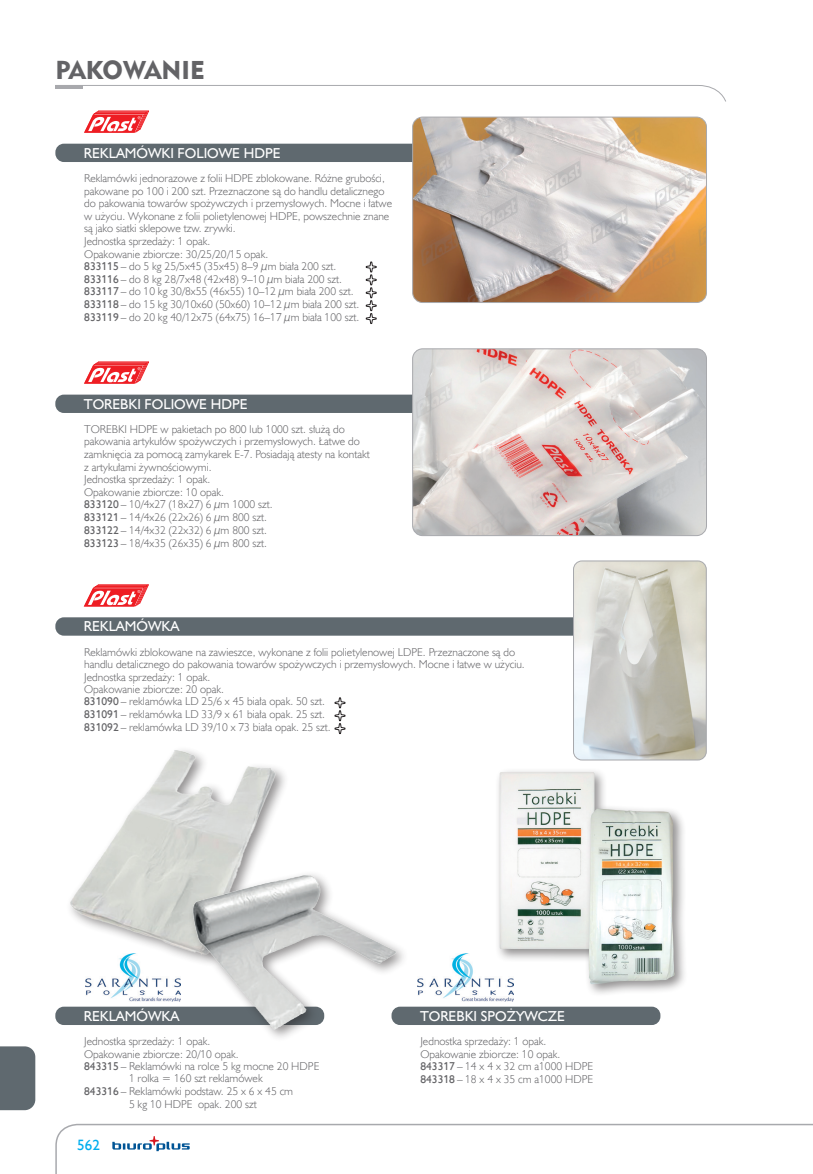
<style>
.page{position:relative;width:813px;height:1174px;background:#fff}
.page>*{position:absolute;margin:0;border:0;box-sizing:border-box;transform-origin:0 0}
.Rozdziały_nie_do_spisu{font:25.65px "Geometric 415 Blk EU";color:#636366}
.t1{font:15px "Humanst 521 EU";color:#00aeef}
.Nazwa_modułu_A{font:14.4px "Humanst 521 EU";color:#fff}
.opis_produktów{font:11.4px/12.6px "Humanst 521 Lt EU";color:#636366}
.s1{font-family:"Humanst 521 EU"}
</style>
<div class="page">
<svg style="left:55px;top:85px;width:671px;height:17px"></svg>
<hr style="left:55px;top:86px;width:28px;height:3px;background:#a8a9ad">
<svg style="left:55px;top:1123px;width:757px;height:51px"></svg>
<svg style="left:112px;top:1136px;width:77px;height:15px"></svg>
<div style="left:0;top:1046px;width:35px;height:64px;background:#5f696f"></div>
<img style="left:85px;top:967px;width:48px;height:34px">
<img style="left:429px;top:953px;width:83px;height:48px">
<div style="left:55px;top:617px;width:541px;height:18px;background:#5f696f;border-radius:9px"></div>
<svg style="left:334px;top:697px;width:11px;height:37px"></svg>
<svg style="left:84px;top:584px;width:64px;height:22px"></svg>
<img style="left:573px;top:561px;width:133px;height:199px">
<div style="left:573px;top:560px;width:133px;height:200px;border:1px solid #a8a9ad;border-radius:9px"></div>
<div style="left:55px;top:1006px;width:269px;height:19px;background:#5f696f;border-radius:9px"></div>
<div style="left:391px;top:1006px;width:269px;height:19px;background:#5f696f;border-radius:9px"></div>
<div style="left:65px;top:746px;width:224px;height:221px;background:#231f20;opacity:.5"></div>
<img style="left:65px;top:747px;width:216px;height:217px">
<img style="left:133px;top:818px;width:296px;height:220px">
<div style="left:494px;top:767px;width:113px;height:195px;background:#231f20;opacity:.5"></div>
<img style="left:499px;top:772px;width:95px;height:177px">
<div style="left:583px;top:804px;width:104px;height:193px;background:#231f20;opacity:.5"></div>
<img style="left:588px;top:808px;width:86px;height:176px">
<div style="left:55px;top:144px;width:422px;height:18px;background:#5f696f;border-radius:9px"></div>
<svg style="left:365px;top:261px;width:11px;height:63px"></svg>
<svg style="left:84px;top:111px;width:65px;height:22px"></svg>
<div style="left:55px;top:394px;width:422px;height:19px;background:#5f696f;border-radius:9px"></div>
<svg style="left:84px;top:362px;width:65px;height:22px"></svg>
<img style="left:412px;top:117px;width:294px;height:185px">
<div style="left:412px;top:117px;width:294px;height:186px;border:1px solid #a8a9ad;border-radius:10px"></div>
<img style="left:413px;top:349px;width:293px;height:186px">
<div style="left:412px;top:348px;width:294px;height:188px;border:1px solid #a8a9ad;border-radius:10px"></div>
<p class="Rozdziały_nie_do_spisu" style="left:55px;top:54px;width:151px">PAKOWANIE</p>
<p class="Nazwa_modułu_A" style="left:84px;top:144px;width:198px">REKLAMÓWKI FOLIOWE HDPE</p>
<p class="opis_produktów" style="left:84px;top:171px;width:309px">Reklamówki jednorazowe z folii HDPE zblokowane. Różne grubości, pakowane po 100 i 200 szt. Przeznaczone są do handlu detalicznego do pakowania towarów spożywczych i przemysłowych. Mocne i łatwe w użyciu. Wykonane z folii polietylenowej HDPE, powszechnie znane są jako siatki sklepowe tzw. zrywki.</p>
<p class="opis_produktów" style="left:84px;top:234px;width:127px">Jednostka sprzedaży: 1 opak.</p>
<p class="opis_produktów" style="left:84px;top:247px;width:185px">Opakowanie zbiorcze: 30/25/20/15 opak.</p>
<p class="opis_produktów" style="left:84px;top:259px;width:253px"><span class="s1">833115</span> – do 5 kg 25/5x45 (35x45) 8–9 μm biała 200 szt.</p>
<p class="opis_produktów" style="left:84px;top:272px;width:259px"><span class="s1">833116</span> – do 8 kg 28/7x48 (42x48) 9–10 μm biała 200 szt.</p>
<p class="opis_produktów" style="left:84px;top:285px;width:271px"><span class="s1">833117</span> – do 10 kg 30/8x55 (46x55) 10–12 μm biała 200 szt.</p>
<p class="opis_produktów" style="left:84px;top:298px;width:276px"><span class="s1">833118</span> – do 15 kg 30/10x60 (50x60) 10–12 μm biała 200 szt.</p>
<p class="opis_produktów" style="left:84px;top:311px;width:276px"><span class="s1">833119</span> – do 20 kg 40/12x75 (64x75) 16–17 μm biała 100 szt.</p>
<p class="Nazwa_modułu_A" style="left:84px;top:395px;width:165px">TOREBKI FOLIOWE HDPE</p>
<p class="opis_produktów" style="left:84px;top:422px;width:287px">TOREBKI HDPE w pakietach po 800 lub 1000 szt. służą do pakowania artykułów spożywczych i przemysłowych. Łatwe do zamknięcia za pomocą zamykarek E-7. Posiadają atesty na kontakt z artykułami żywnościowymi.</p>
<p class="opis_produktów" style="left:84px;top:473px;width:127px">Jednostka sprzedaży: 1 opak.</p>
<p class="opis_produktów" style="left:84px;top:485px;width:141px">Opakowanie zbiorcze: 10 opak.</p>
<p class="opis_produktów" style="left:84px;top:497px;width:190px"><span class="s1">833120</span> – 10/4x27 (18x27) 6 μm 1000 szt.</p>
<p class="opis_produktów" style="left:84px;top:510px;width:184px"><span class="s1">833121</span> – 14/4x26 (22x26) 6 μm 800 szt.</p>
<p class="opis_produktów" style="left:84px;top:523px;width:184px"><span class="s1">833122</span> – 14/4x32 (22x32) 6 μm 800 szt.</p>
<p class="opis_produktów" style="left:84px;top:536px;width:184px"><span class="s1">833123</span> – 18/4x35 (26x35) 6 μm 800 szt.</p>
<p class="Nazwa_modułu_A" style="left:84px;top:617px;width:97px">REKLAMÓWKA</p>
<p class="opis_produktów" style="left:84px;top:645px;width:442px">Reklamówki zblokowane na zawieszce, wykonane z folii polietylenowej LDPE. Przeznaczone są do handlu detalicznego do pakowania towarów spożywczych i przemysłowych. Mocne i łatwe w użyciu.</p>
<p class="opis_produktów" style="left:84px;top:670px;width:127px">Jednostka sprzedaży: 1 opak.</p>
<p class="opis_produktów" style="left:84px;top:683px;width:141px">Opakowanie zbiorcze: 20 opak.</p>
<p class="opis_produktów" style="left:84px;top:695px;width:242px"><span class="s1">831090</span> – reklamówka LD 25/6 x 45 biała opak. 50 szt.</p>
<p class="opis_produktów" style="left:84px;top:708px;width:242px"><span class="s1">831091</span> – reklamówka LD 33/9 x 61 biała opak. 25 szt.</p>
<p class="opis_produktów" style="left:84px;top:721px;width:248px"><span class="s1">831092</span> – reklamówka LD 39/10 x 73 biała opak. 25 szt.</p>
<p class="Nazwa_modułu_A" style="left:84px;top:1007px;width:97px">REKLAMÓWKA</p>
<p class="opis_produktów" style="left:84px;top:1034px;width:127px">Jednostka sprzedaży: 1 opak.</p>
<p class="opis_produktów" style="left:84px;top:1047px;width:156px">Opakowanie zbiorcze: 20/10 opak.</p>
<p class="opis_produktów" style="left:84px;top:1059px;width:236px"><span class="s1">843315</span> – Reklamówki na rolce 5 kg mocne 20 HDPE</p>
<p class="opis_produktów" style="left:129px;top:1072px;width:135px">1 rolka = 160 szt reklamówek</p>
<p class="opis_produktów" style="left:84px;top:1084px;width:210px"><span class="s1">843316</span> – Reklamówki podstaw. 25 x 6 x 45 cm</p>
<p class="opis_produktów" style="left:129px;top:1097px;width:129px">5 kg 10 HDPE opak. 200 szt</p>
<h2 class="t1" style="left:77px;top:1135px;width:24px">562</h2>
<p class="Nazwa_modułu_A" style="left:420px;top:1007px;width:146px">TOREBKI SPOŻYWCZE</p>
<p class="opis_produktów" style="left:420px;top:1034px;width:127px">Jednostka sprzedaży: 1 opak.</p>
<p class="opis_produktów" style="left:420px;top:1047px;width:141px">Opakowanie zbiorcze: 10 opak.</p>
<p class="opis_produktów" style="left:420px;top:1059px;width:174px"><span class="s1">843317</span> – 14 x 4 x 32 cm a1000 HDPE</p>
<p class="opis_produktów" style="left:420px;top:1072px;width:174px"><span class="s1">843318</span> – 18 x 4 x 35 cm a1000 HDPE</p>
</div>
